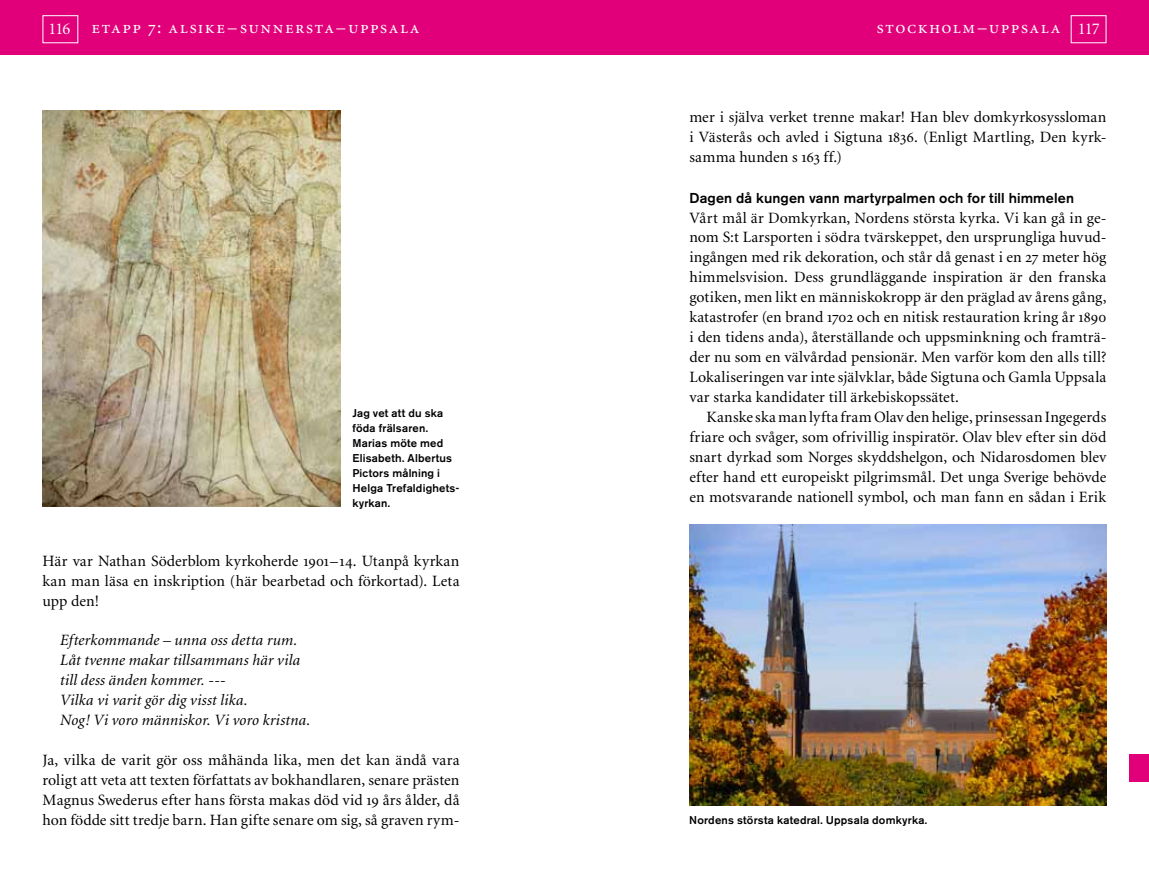
<style>
.page{position:relative;width:1149px;height:893px;background:#fff}
.page>*{position:absolute;margin:0;border:0;box-sizing:border-box;transform-origin:0 0}
.t1{font:18px "Minion Extra";letter-spacing:.075em;color:#fff}
.t2{font:15.75px/20px "Minion Oldstyle";letter-spacing:.005em;color:#000;text-align:justify}
.t3{font:italic 15.75px/20px "Minion";letter-spacing:.005em;color:#000}
.t4{font:500 14.25px "Akzidenz Grotesk BE";letter-spacing:.01em;color:#000}
.t5{font:500 11.25px/15px "Akzidenz Alv";letter-spacing:.02em;color:#000}
.s1{font-family:"Minion Exp"}
.s2{font-family:"Minion Oldstyle"}
</style>
<div class="page">
<img style="left:43px;top:111px;width:297px;height:396px">
<img style="left:689px;top:525px;width:417px;height:280px">
<div style="left:0;top:0;width:574px;height:55px;background:#e2007a"></div>
<div style="left:574px;top:0;width:574px;height:55px;background:#e2007a"></div>
<div style="left:1070px;top:15px;width:36px;height:28px;border:1px solid #fff"></div>
<div style="left:43px;top:15px;width:35px;height:28px;border:1px solid #fff"></div>
<div style="left:1129px;top:754px;width:19px;height:27px;background:#e2007a"></div>
<p class="t1" style="left:49px;top:18px;width:372px"><sub>116</sub> etapp <span class="s1">7</span>: alsike<span class="s2">–</span>sunnersta<span class="s2">–</span>uppsala</p>
<p class="t1" style="left:876px;top:18px;width:225px">stockholm<span class="s2">–</span>uppsala <sub>117</sub></p>
<p class="t5" style="left:352px;top:405px;width:109px">Jag vet att du ska föda frälsaren.<br>Marias möte med<br>Elisabeth. Albertus<br>Pictors målning i<br>Helga Trefaldighets&shy;kyrkan.</p>
<p class="t2" style="left:43px;top:551px;width:418px">Här var Nathan Söderblom kyrkoherde 1901–14. Utanpå kyrkan kan man läsa en inskription (här bearbetad och förkortad). Leta upp den!</p>
<p class="t3" style="left:60px;top:631px;width:252px">Efterkommande – unna oss detta rum.<br>Låt tvenne makar tillsammans här vila till dess änden kommer. ---<br>Vilka vi varit gör dig visst lika.<br>Nog! Vi voro människor. Vi voro kristna.</p>
<p class="t2" style="left:43px;top:751px;width:418px">Ja, vilka de varit gör oss måhända lika, men det kan ändå vara roligt att veta att texten författats av bokhandlaren, senare prästen Magnus Swederus efter hans första makas död vid 19 års ålder, då hon födde sitt tredje barn. Han gifte senare om sig, så graven rym-</p>
<p class="t2" style="left:689px;top:108px;width:418px">mer i själva verket trenne makar! Han blev domkyrkosyssloman i Västerås och avled i Sigtuna 1836. (Enligt Martling, Den kyrk&shy;samma hunden s 163 ff.)</p>
<p class="t4" style="left:689px;top:189px;width:386px">Dagen då kungen vann martyrpalmen och for till himmelen</p>
<p class="t2" style="left:689px;top:208px;width:418px">Vårt mål är Domkyrkan, Nordens största kyrka. Vi kan gå in ge&shy;nom S:t Larsporten i södra tvärskeppet, den ursprungliga huvud&shy;ingången med rik dekoration, och står då genast i en 27 meter hög himmelsvision. Dess grundläggande inspiration är den franska gotiken, men likt en människokropp är den präglad av årens gång, katastrofer (en brand 1702 och en nitisk restauration kring år 1890 i den tidens anda), återställande och uppsminkning och framträ&shy;der nu som en välvårdad pensionär. Men varför kom den alls till?<br>Lokaliseringen var inte självklar, både Sigtuna och Gamla Uppsala var starka kandidater till ärkebiskopssätet.</p>
<p class="t2" style="left:689px;top:408px;width:418px;text-indent:17px">Kanske ska man lyfta fram Olav den helige, prinsessan Ingegerds friare och svåger, som ofrivillig inspiratör. Olav blev efter sin död snart dyrkad som Norges skyddshelgon, och Nidarosdomen blev efter hand ett europeiskt pilgrimsmål. Det unga Sverige behövde en motsvarande nationell symbol, och man fann en sådan i Erik</p>
<p class="t5" style="left:689px;top:813px;width:239px">Nordens största katedral. Uppsala domkyrka.</p>
</div>
